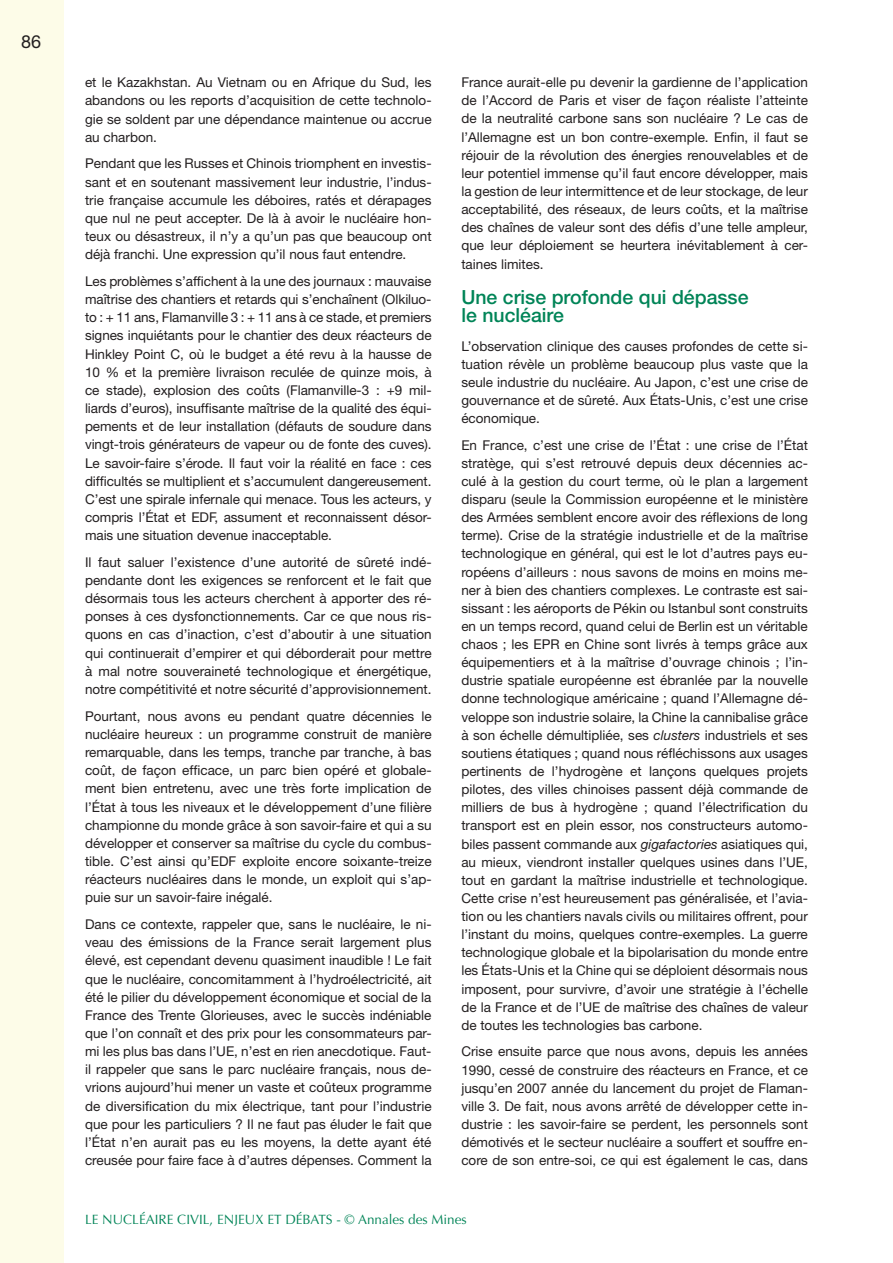
<style>
.page{position:relative;width:893px;height:1263px;background:#fff}
.page>*{position:absolute;margin:0;border:0;box-sizing:border-box;transform-origin:0 0}
.INTER_1{font:500 19.5px/18.1px "Helvetica Neue";color:#008457}
.t1{font:18px "Helvetica Neue";color:#231f20}
.texte_courant{font:13.5px/18.1px "Helvetica Neue";color:#231f20;text-align:justify}
.t2{font:13.5px "Optima";color:#008457}
.s1{font-style:italic}
</style>
<div class="page">
<div style="left:0;top:0;width:64px;height:1263px;background:#fdfce8"></div>
<p class="t1" style="left:21px;top:31px;width:22px">86</p>
<p class="texte_courant" style="left:85px;top:73px;width:348px">et le Kazakhstan. Au Vietnam ou en Afrique du Sud, les abandons ou les reports d’acquisition de cette technolo&shy;gie se soldent par une dépendance maintenue ou accrue au charbon.</p>
<p class="texte_courant" style="left:85px;top:154px;width:348px">Pendant que les Russes et Chinois triomphent en investis&shy;sant et en soutenant massivement leur industrie, l’indus&shy;trie française accumule les déboires, ratés et dérapages que nul ne peut accepter. De là à avoir le nucléaire hon&shy;teux ou désastreux, il n’y a qu’un pas que beaucoup ont déjà franchi. Une expression qu’il nous faut entendre.</p>
<p class="texte_courant" style="left:85px;top:272px;width:348px">Les problèmes s’affichent à la une des journaux : mauvaise maîtrise des chantiers et retards qui s’enchaînent (Olkiluo&shy;to : + 11 ans, Flamanville 3 : + 11 ans à ce stade, et premiers signes inquiétants pour le chantier des deux réacteurs de Hinkley Point C, où le budget a été revu à la hausse de 10 % et la première livraison reculée de quinze mois, à ce stade), explosion des coûts (Flamanville-3 : +9 mil&shy;liards d’euros), insuffisante maîtrise de la qualité des équi&shy;pements et de leur installation (défauts de soudure dans vingt-trois générateurs de vapeur ou de fonte des cuves).<br>Le savoir-faire s’érode. Il faut voir la réalité en face : ces difficultés se multiplient et s’accumulent dangereusement.<br>C’est une spirale infernale qui menace. Tous les acteurs, y compris l’État et EDF, assument et reconnaissent désor&shy;mais une situation devenue inacceptable.</p>
<p class="texte_courant" style="left:85px;top:553px;width:348px">Il faut saluer l’existence d’une autorité de sûreté indé&shy;pendante dont les exigences se renforcent et le fait que désormais tous les acteurs cherchent à apporter des ré&shy;ponses à ces dysfonctionnements. Car ce que nous ris&shy;quons en cas d’inaction, c’est d’aboutir à une situation qui continuerait d’empirer et qui déborderait pour mettre à mal notre souveraineté technologique et énergétique, notre compétitivité et notre sécurité d’approvisionnement.</p>
<p class="texte_courant" style="left:85px;top:706px;width:348px">Pourtant, nous avons eu pendant quatre décennies le nucléaire heureux : un programme construit de manière remarquable, dans les temps, tranche par tranche, à bas coût, de façon efficace, un parc bien opéré et globale&shy;ment bien entretenu, avec une très forte implication de l’État à tous les niveaux et le développement d’une filière championne du monde grâce à son savoir-faire et qui a su développer et conserver sa maîtrise du cycle du combus&shy;tible. C’est ainsi qu’EDF exploite encore soixante-treize réacteurs nucléaires dans le monde, un exploit qui s’ap&shy;puie sur un savoir-faire inégalé.</p>
<p class="texte_courant" style="left:85px;top:915px;width:348px">Dans ce contexte, rappeler que, sans le nucléaire, le ni&shy;veau des émissions de la France serait largement plus élevé, est cependant devenu quasiment inaudible ! Le fait que le nucléaire, concomitamment à l’hydroélectricité, ait été le pilier du développement économique et social de la France des Trente Glorieuses, avec le succès indéniable que l’on connaît et des prix pour les consommateurs par&shy;mi les plus bas dans l’UE, n’est en rien anecdotique. Faut&shy;il rappeler que sans le parc nucléaire français, nous de&shy;vrions aujourd’hui mener un vaste et coûteux programme de diversification du mix électrique, tant pour l’industrie que pour les particuliers ? Il ne faut pas éluder le fait que l’État n’en aurait pas eu les moyens, la dette ayant été creusée pour faire face à d’autres dépenses. Comment la</p>
<p class="texte_courant" style="left:461px;top:73px;width:348px">France aurait-elle pu devenir la gardienne de l’application de l’Accord de Paris et viser de façon réaliste l’atteinte de la neutralité carbone sans son nucléaire ? Le cas de l’Allemagne est un bon contre-exemple. Enfin, il faut se réjouir de la révolution des énergies renouvelables et de leur potentiel immense qu’il faut encore développer, mais la gestion de leur intermittence et de leur stockage, de leur acceptabilité, des réseaux, de leurs coûts, et la maîtrise des chaînes de valeur sont des défis d’une telle ampleur, que leur déploiement se heurtera inévitablement à cer&shy;taines limites.</p>
<p class="INTER_1" style="left:461px;top:287px;width:289px">Une crise profonde qui dépasse le nucléaire</p>
<p class="texte_courant" style="left:461px;top:336px;width:348px">L’observation clinique des causes profondes de cette si&shy;tuation révèle un problème beaucoup plus vaste que la seule industrie du nucléaire. Au Japon, c’est une crise de gouvernance et de sûreté. Aux États-Unis, c’est une crise économique.</p>
<p class="texte_courant" style="left:461px;top:436px;width:348px">En France, c’est une crise de l’État : une crise de l’État stratège, qui s’est retrouvé depuis deux décennies ac&shy;culé à la gestion du court terme, où le plan a largement disparu (seule la Commission européenne et le ministère des Armées semblent encore avoir des réflexions de long terme). Crise de la stratégie industrielle et de la maîtrise technologique en général, qui est le lot d’autres pays eu&shy;ropéens d’ailleurs : nous savons de moins en moins me&shy;ner à bien des chantiers complexes. Le contraste est sai&shy;sissant : les aéroports de Pékin ou Istanbul sont construits en un temps record, quand celui de Berlin est un véritable chaos ; les EPR en Chine sont livrés à temps grâce aux équipementiers et à la maîtrise d’ouvrage chinois ; l’in&shy;dustrie spatiale européenne est ébranlée par la nouvelle donne technologique américaine ; quand l’Allemagne dé&shy;veloppe son industrie solaire, la Chine la cannibalise grâce à son échelle démultipliée, ses <span class="s1">clusters</span> industriels et ses soutiens étatiques ; quand nous réfléchissons aux usages pertinents de l’hydrogène et lançons quelques projets pilotes, des villes chinoises passent déjà commande de milliers de bus à hydrogène ; quand l’électrification du transport est en plein essor, nos constructeurs automo&shy;biles passent commande aux <span class="s1">gigafactories</span> asiatiques qui, au mieux, viendront installer quelques usines dans l’UE, tout en gardant la maîtrise industrielle et technologique.<br>Cette crise n’est heureusement pas généralisée, et l’avia&shy;tion ou les chantiers navals civils ou militaires offrent, pour l’instant du moins, quelques contre-exemples. La guerre technologique globale et la bipolarisation du monde entre les États-Unis et la Chine qui se déploient désormais nous imposent, pour survivre, d’avoir une stratégie à l’échelle de la France et de l’UE de maîtrise des chaînes de valeur de toutes les technologies bas carbone.</p>
<p class="texte_courant" style="left:461px;top:1042px;width:348px">Crise ensuite parce que nous avons, depuis les années 1990, cessé de construire des réacteurs en France, et ce jusqu’en 2007 année du lancement du projet de Flaman&shy;ville 3. De fait, nous avons arrêté de développer cette in&shy;dustrie : les savoir-faire se perdent, les personnels sont démotivés et le secteur nucléaire a souffert et souffre en&shy;core de son entre-soi, ce qui est également le cas, dans</p>
<p class="t2" style="left:85px;top:1212px;width:383px">LE NUCLÉAIRE CIVIL, ENJEUX ET DÉBATS - © Annales des Mines</p>
</div>
